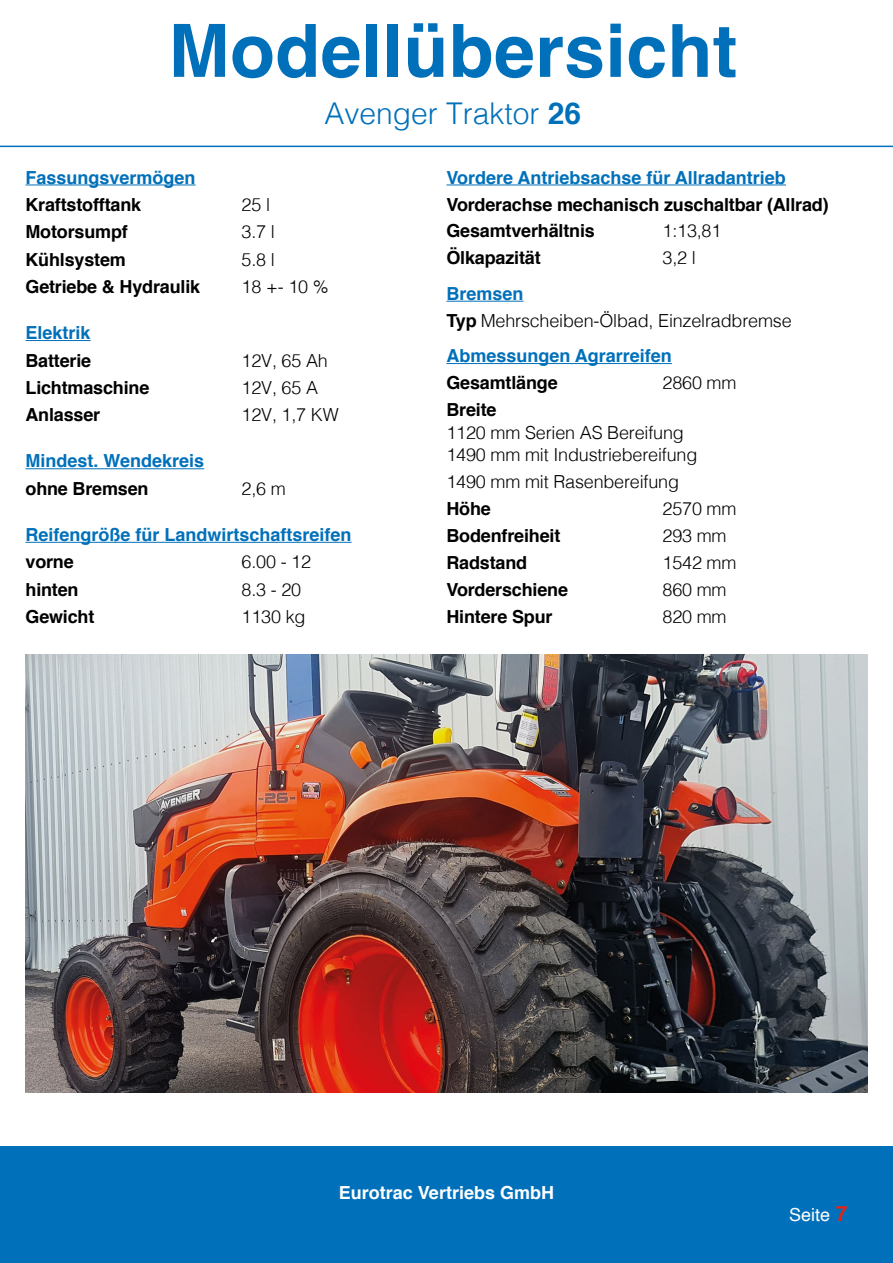
<style>
.page{position:relative;width:893px;height:1263px;background:#fff}
.page>*{position:absolute;margin:0;border:0;box-sizing:border-box;transform-origin:0 0}
.t1{font:700 73.5px "Helvetica";letter-spacing:.005em;color:#0070ba}
.t2{font:300 30px "Helvetica";color:#0070ba}
.t3{font:700 21px "Helvetica";color:#e42313}
.t4{font:700 18px/27px "Helvetica";letter-spacing:-.01em;color:#000}
.t5{font:300 18px/27px "Helvetica";letter-spacing:-.01em;color:#000}
.t6{font:700 18px "Helvetica";color:#0070ba}
.t7{font:700 18px "Helvetica";color:#fff}
.t8{font:18px "Helvetica";color:#fff}
.s1{font-weight:700}
.s2{font-weight:700;color:#0070ba}
</style>
<div class="page">
<div style="left:0;top:1146px;width:893px;height:117px;background:#0070ba"></div>
<hr style="left:0;top:146px;width:893px;height:1px;background:#0070ba">
<img style="left:26px;top:655px;width:841px;height:438px">
<hr style="left:26px;top:184px;width:170px;height:1px;background:#0070ba">
<hr style="left:26px;top:340px;width:65px;height:1px;background:#0070ba">
<hr style="left:26px;top:468px;width:178px;height:1px;background:#0070ba">
<hr style="left:26px;top:542px;width:326px;height:1px;background:#0070ba">
<hr style="left:446px;top:184px;width:340px;height:1px;background:#0070ba">
<hr style="left:446px;top:301px;width:77px;height:1px;background:#0070ba">
<hr style="left:446px;top:363px;width:226px;height:1px;background:#0070ba">
<h1 class="t1" style="left:168px;top:-8px;width:570px">Modellübersicht</h1>
<h2 class="t2" style="left:324px;top:88px;width:258px">Avenger Traktor <span class="s1">26</span></h2>
<p class="t6" style="left:26px;top:163px;width:172px">Fassungsvermögen</p>
<p class="t4" style="left:26px;top:191px;width:117px">Kraftstofftank</p>
<p class="t5" style="left:242px;top:190px;width:30px">25 l</p>
<p class="t4" style="left:26px;top:219px;width:104px">Motorsumpf</p>
<p class="t5" style="left:242px;top:217px;width:35px">3.7 l</p>
<p class="t4" style="left:26px;top:246px;width:102px">Kühlsystem</p>
<p class="t5" style="left:242px;top:244px;width:35px">5.8 l</p>
<p class="t4" style="left:26px;top:273px;width:176px">Getriebe &amp; Hydraulik</p>
<p class="t5" style="left:242px;top:272px;width:89px">18 +- 10 %</p>
<p class="t6" style="left:26px;top:318px;width:67px">Elektrik</p>
<p class="t4" style="left:26px;top:347px;width:67px">Batterie</p>
<p class="t5" style="left:242px;top:345px;width:88px">12V, 65 Ah</p>
<p class="t4" style="left:26px;top:374px;width:125px">Lichtmaschine</p>
<p class="t5" style="left:242px;top:373px;width:78px">12V, 65 A</p>
<p class="t4" style="left:26px;top:402px;width:76px">Anlasser</p>
<p class="t5" style="left:242px;top:400px;width:99px">12V, 1,7 KW</p>
<p class="t6" style="left:26px;top:446px;width:180px">Mindest. Wendekreis</p>
<p class="t4" style="left:26px;top:475px;width:125px">ohne Bremsen</p>
<p class="t5" style="left:242px;top:474px;width:46px">2,6 m</p>
<p class="t6" style="left:26px;top:520px;width:328px">Reifengröße für Landwirtschaftsreifen</p>
<p class="t4" style="left:26px;top:549px;width:50px">vorne</p>
<p class="t5" style="left:242px;top:547px;width:71px">6.00 - 12</p>
<p class="t4" style="left:26px;top:576px;width:55px">hinten</p>
<p class="t5" style="left:242px;top:574px;width:61px">8.3 - 20</p>
<p class="t4" style="left:26px;top:603px;width:70px">Gewicht</p>
<p class="t5" style="left:242px;top:602px;width:65px">1130 kg</p>
<p class="t6" style="left:446px;top:163px;width:341px">Vordere Antriebsachse für Allradantrieb</p>
<p class="t4" style="left:446px;top:191px;width:384px">Vorderachse mechanisch zuschaltbar (Allrad)<br>Gesamtverhältnis</p>
<p class="t5" style="left:662px;top:216px;width:60px">1:13,81</p>
<p class="t4" style="left:446px;top:245px;width:96px">Ölkapazität</p>
<p class="t5" style="left:662px;top:243px;width:35px">3,2 l</p>
<p class="t5" style="left:446px;top:279px;width:347px"><span class="s2">Bremsen<br></span><span class="s1">Typ</span> Mehrscheiben-Ölbad, Einzelradbremse</p>
<p class="t6" style="left:446px;top:341px;width:227px">Abmessungen Agrarreifen</p>
<p class="t4" style="left:446px;top:369px;width:113px">Gesamtlänge</p>
<p class="t5" style="left:662px;top:368px;width:75px">2860 mm</p>
<p class="t4" style="left:446px;top:396px;width:52px">Breite</p>
<p class="t5" style="left:446px;top:420px;width:252px;line-height:22.6px">1120 mm Serien AS Bereifung<br>1490 mm mit Industriebereifung</p>
<p class="t5" style="left:446px;top:467px;width:234px">1490 mm mit Rasenbereifung</p>
<p class="t4" style="left:446px;top:496px;width:46px">Höhe</p>
<p class="t5" style="left:662px;top:494px;width:75px">2570 mm</p>
<p class="t4" style="left:446px;top:523px;width:115px">Bodenfreiheit</p>
<p class="t5" style="left:662px;top:521px;width:66px">293 mm</p>
<p class="t4" style="left:446px;top:549px;width:82px">Radstand</p>
<p class="t5" style="left:662px;top:548px;width:75px">1542 mm</p>
<p class="t4" style="left:446px;top:576px;width:123px">Vorderschiene</p>
<p class="t5" style="left:662px;top:575px;width:66px">860 mm</p>
<p class="t4" style="left:446px;top:603px;width:108px">Hintere Spur</p>
<p class="t5" style="left:662px;top:602px;width:66px">820 mm</p>
<p class="t7" style="left:339px;top:1178px;width:217px">Eurotrac Vertriebs GmbH</p>
<p class="t3" style="left:836px;top:1197px;width:13px">7</p>
<p class="t8" style="left:789px;top:1201px;width:43px">Seite</p>
</div>
